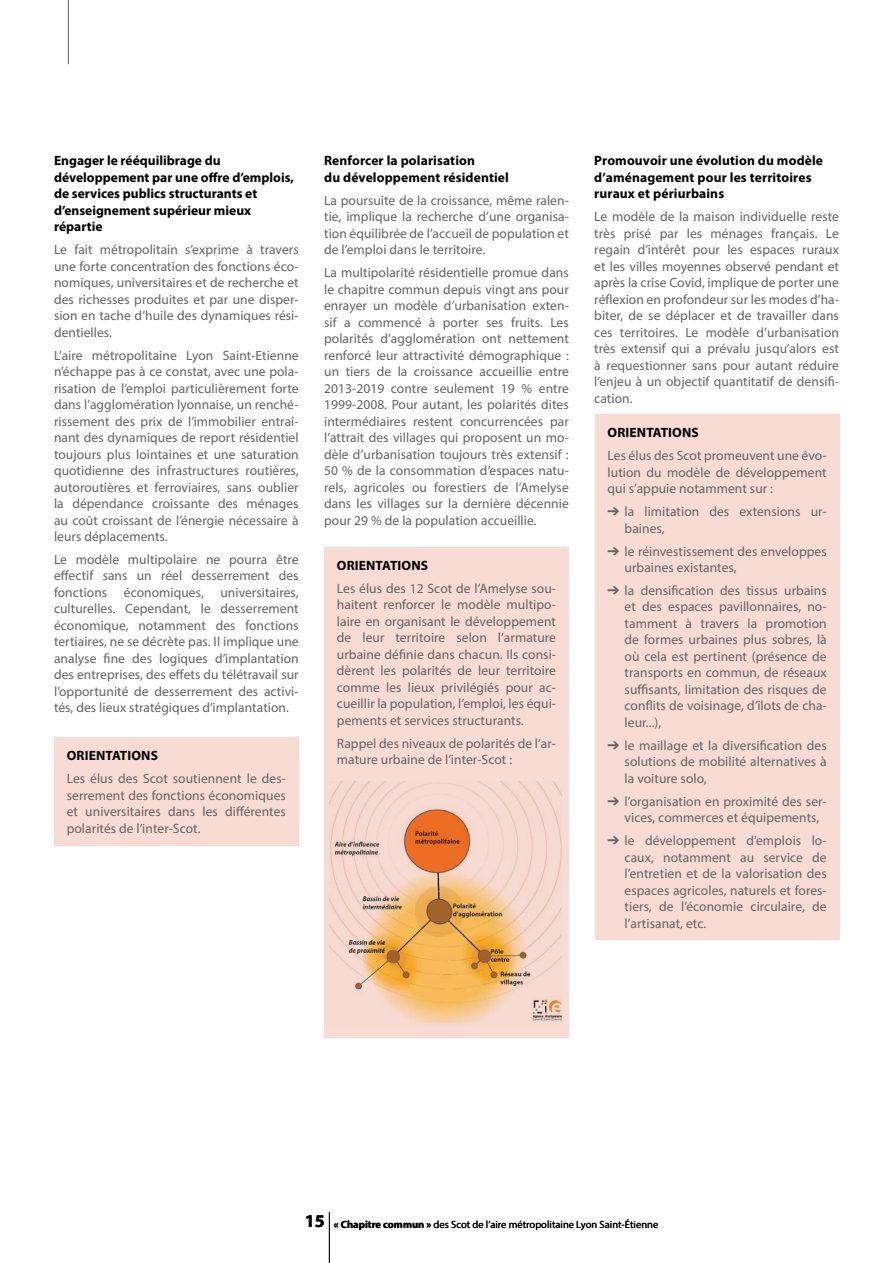
<style>
.page{position:relative;width:893px;height:1263px;background:#fff}
.page>*{position:absolute;margin:0;border:0;box-sizing:border-box;transform-origin:0 0}
.t1{font:700 18px "Myriad Pro";color:#000}
.t2{font:13.5px/16.5px "Myriad Pro";letter-spacing:.005em;color:#646363;text-align:justify}
.t3{font:700 13.5px/16.5px "Myriad Pro";letter-spacing:.005em;color:#000}
.t4{font:10.5px "Myriad Pro";color:#000}
.s1{font-weight:700}
</style>
<div class="page">
<hr style="left:329px;top:1212px;width:1px;height:51px;background:#000">
<hr style="left:68px;top:0;width:1px;height:64px;background:#646363">
<div style="left:54px;top:737px;width:245px;height:108px;background:#f8dbd3"></div>
<div style="left:595px;top:414px;width:244px;height:526px;background:#f8dbd3"></div>
<div style="left:324px;top:547px;width:245px;height:491px;background:#f8dbd3"></div>
<img style="left:330px;top:782px;width:231px;height:242px">
<p class="t3" style="left:54px;top:152px;width:241px">Engager le rééquilibrage du développement par une offre d’emplois, de services publics structurants et d’enseignement supérieur mieux répartie</p>
<p class="t2" style="left:54px;top:241px;width:246px">Le fait métropolitain s’exprime à travers une forte concentration des fonctions éco&shy;nomiques, universitaires et de recherche et des richesses produites et par une disper&shy;sion en tache d’huile des dynamiques rési&shy;dentielles.</p>
<p class="t2" style="left:54px;top:347px;width:246px">L’aire métropolitaine Lyon Saint-Etienne n’échappe pas à ce constat, avec une pola&shy;risation de l’emploi particulièrement forte dans l’agglomération lyonnaise, un renché&shy;rissement des prix de l’immobilier entraî&shy;nant des dynamiques de report résidentiel toujours plus lointaines et une saturation quotidienne des infrastructures routières, autoroutières et ferroviaires, sans oublier la dépendance croissante des ménages au coût croissant de l’énergie nécessaire à leurs déplacements.</p>
<p class="t2" style="left:54px;top:551px;width:246px">Le modèle multipolaire ne pourra être effectif sans un réel desserrement des fonctions économiques, universitaires, culturelles. Cependant, le desserrement économique, notamment des fonctions tertiaires, ne se décrète pas. Il implique une analyse fine des logiques d’implantation des entreprises, des effets du télétravail sur l’opportunité de desserrement des activi&shy;tés, des lieux stratégiques d’implantation.</p>
<p class="t3" style="left:67px;top:747px;width:93px">ORIENTATIONS</p>
<p class="t2" style="left:67px;top:770px;width:221px">Les élus des Scot soutiennent le des&shy;serrement des fonctions économiques et universitaires dans les différentes polarités de l’inter-Scot.</p>
<p class="t3" style="left:324px;top:152px;width:186px">Renforcer la polarisation<br>du développement résidentiel</p>
<p class="t2" style="left:324px;top:192px;width:246px">La poursuite de la croissance, même ralen&shy;tie, implique la recherche d’une organisa&shy;tion équilibrée de l’accueil de population et de l’emploi dans le territoire.</p>
<p class="t2" style="left:324px;top:264px;width:246px">La multipolarité résidentielle promue dans le chapitre commun depuis vingt ans pour enrayer un modèle d’urbanisation exten&shy;sif a commencé à porter ses fruits. Les polarités d’agglomération ont nettement renforcé leur attractivité démographique : un tiers de la croissance accueillie entre 2013-2019 contre seulement 19 % entre 1999-2008. Pour autant, les polarités dites intermédiaires restent concurrencées par l’attrait des villages qui proposent un mo&shy;dèle d’urbanisation toujours très extensif :<br>50 % de la consommation d’espaces natu&shy;rels, agricoles ou forestiers de l’Amelyse dans les villages sur la dernière décennie pour 29 % de la population accueillie.</p>
<p class="t3" style="left:337px;top:557px;width:93px">ORIENTATIONS</p>
<p class="t2" style="left:337px;top:580px;width:221px">Les élus des 12 Scot de l’Amelyse sou&shy;haitent renforcer le modèle multipo&shy;laire en organisant le développement de leur territoire selon l’armature urbaine définie dans chacun. Ils consi&shy;dèrent les polarités de leur territoire comme les lieux privilégiés pour ac&shy;cueillir la population, l’emploi, les équi&shy;pements et services structurants.</p>
<p class="t2" style="left:337px;top:735px;width:221px">Rappel des niveaux de polarités de l’ar&shy;mature urbaine de l’inter-Scot :</p>
<p class="t3" style="left:594px;top:152px;width:230px">Promouvoir une évolution du modèle d’aménagement pour les territoires ruraux et périurbains</p>
<p class="t2" style="left:594px;top:208px;width:246px">Le modèle de la maison individuelle reste très prisé par les ménages français. Le regain d’intérêt pour les espaces ruraux et les villes moyennes observé pendant et après la crise Covid, implique de porter une réflexion en profondeur sur les modes d’ha&shy;biter, de se déplacer et de travailler dans ces territoires. Le modèle d’urbanisation très extensif qui a prévalu jusqu’alors est à requestionner sans pour autant réduire l’enjeu à un objectif quantitatif de densifi&shy;cation.</p>
<p class="t3" style="left:608px;top:424px;width:93px">ORIENTATIONS</p>
<p class="t2" style="left:608px;top:447px;width:221px">Les élus des Scot promeuvent une évo&shy;lution du modèle de développement qui s’appuie notamment sur :</p>
<p class="t2" style="left:625px;top:503px;width:204px;text-indent:-17px">➔ la limitation des extensions ur&shy;baines,</p>
<p class="t2" style="left:625px;top:543px;width:204px;text-indent:-17px">➔ le réinvestissement des enveloppes urbaines existantes,</p>
<p class="t2" style="left:625px;top:582px;width:204px;text-indent:-17px">➔ la densification des tissus urbains et des espaces pavillonnaires, no&shy;tamment à travers la promotion de formes urbaines plus sobres, là où cela est pertinent (présence de transports en commun, de réseaux suffisants, limitation des risques de conflits de voisinage, d’îlots de cha&shy;leur...),</p>
<p class="t2" style="left:625px;top:737px;width:204px;text-indent:-17px">➔ le maillage et la diversification des solutions de mobilité alternatives à la voiture solo,</p>
<p class="t2" style="left:625px;top:793px;width:204px;text-indent:-17px">➔ l’organisation en proximité des ser&shy;vices, commerces et équipements,</p>
<p class="t2" style="left:625px;top:832px;width:204px;text-indent:-17px">➔ le développement d’emplois lo&shy;caux, notamment au service de l’entretien et de la valorisation des espaces agricoles, naturels et fores&shy;tiers, de l’économie circulaire, de l’artisanat, etc.</p>
<h1 class="t1" style="left:305px;top:1209px;width:21px">15</h1>
<p class="t4" style="left:334px;top:1218px;width:326px"><span class="s1">« Chapitre commun »</span> des Scot de l’aire métropolitaine Lyon Saint-Étienne</p>
</div>
